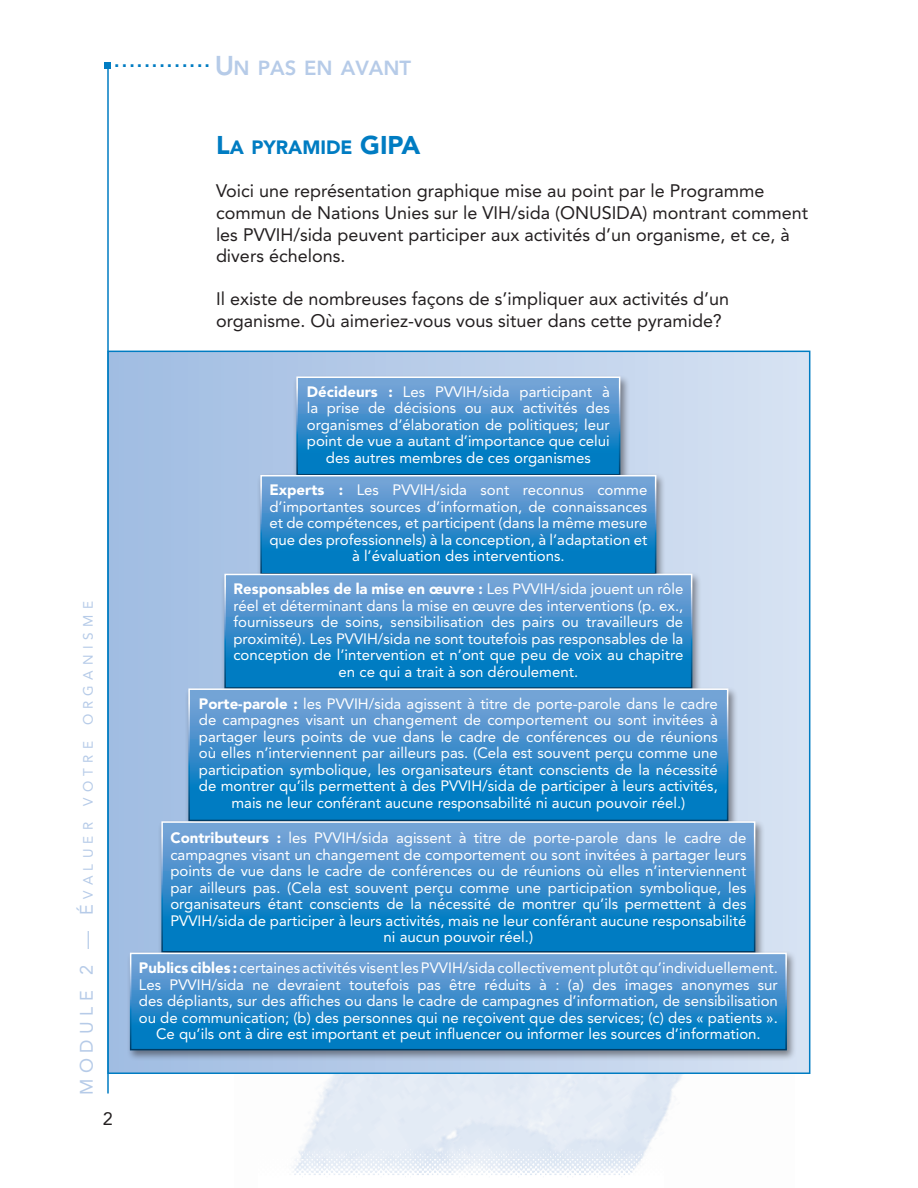
<style>
.page{position:relative;width:918px;height:1188px;background:#fff}
.page>*{position:absolute;margin:0;border:0;box-sizing:border-box;transform-origin:0 0}
.t1{font:700 19.35px "Arial";color:#007cc2}
.t2{font:900 19.2px "Avenir LT Std";color:#007cc2}
.t3{font:18px/21.6px "Avenir LT Std";color:#231f20}
.t4{font:15px/16.5px "Avenir LT Std";color:#fff;text-align:center}
.t5{font:13.5px "Avenir LT Std";letter-spacing:.4em;color:#b6cbe8}
.s1{font-family:"Avenir LT Std";font-weight:800;font-size:27px;color:#b6cbe8}
.s2{font-family:"Avenir LT Std";font-weight:800;font-size:20.25px;color:#b6cbe8}
.s3{font-size:18px}
.s4{font-size:25.5px}
.s5{font-weight:900}
</style>
<div class="page">
<hr style="left:107px;top:68px;width:2px;height:1025px;background:#007cc2">
<div style="left:105px;top:62px;width:6px;height:7px;background:#007cc2"></div>
<img style="left:286px;top:1139px;width:370px;height:39px">
<svg style="left:107px;top:350px;width:704px;height:725px;background:#b5cce9"></svg>
<div style="left:293px;top:374px;width:348px;height:118px;background:#231f20;opacity:.5"></div>
<div style="left:297px;top:377px;width:323px;height:98px;background:linear-gradient(to bottom,#7fa4d7,#0074be)"></div>
<div style="left:296px;top:376px;width:324px;height:99px;border:2px solid #fff"></div>
<div style="left:257px;top:473px;width:421px;height:119px;background:#231f20;opacity:.5"></div>
<div style="left:261px;top:476px;width:395px;height:98px;background:linear-gradient(to bottom,#7ea4d7,#0074be)"></div>
<div style="left:260px;top:475px;width:396px;height:99px;border:2px solid #fff"></div>
<div style="left:221px;top:571px;width:493px;height:135px;background:#231f20;opacity:.5"></div>
<div style="left:225px;top:574px;width:467px;height:114px;background:linear-gradient(to bottom,#7fa4d7,#0074be)"></div>
<div style="left:224px;top:574px;width:468px;height:115px;border:2px solid #fff"></div>
<div style="left:185px;top:686px;width:564px;height:152px;background:#231f20;opacity:.5"></div>
<svg style="left:191px;top:691px;width:534px;height:127px;background:#348bca"></svg>
<div style="left:188px;top:688px;width:540px;height:133px;border:2px solid #fff"></div>
<div style="left:158px;top:819px;width:618px;height:151px;background:#231f20;opacity:.5"></div>
<div style="left:162px;top:822px;width:593px;height:130px;background:linear-gradient(to bottom,#7ea4d7,#0074be)"></div>
<div style="left:161px;top:821px;width:594px;height:131px;border:2px solid #fff"></div>
<div style="left:126px;top:950px;width:683px;height:117px;background:#231f20;opacity:.5"></div>
<div style="left:131px;top:953px;width:655px;height:97px;background:linear-gradient(to bottom,#80a4d7,#0073be)"></div>
<div style="left:130px;top:953px;width:657px;height:97px;border:2px solid #fff"></div>
<p class="t1" style="left:114px;top:49px;width:298px">.............<span class="s1">U</span><span class="s2">N PAS EN AVANT</span></p>
<p class="t5" style="left:80px;top:1095px;width:495px;rotate:-90deg"><span class="s3">MODULE 2 —</span> <span class="s3">É</span>VALUER VOTRE ORGANISME</p>
<p class="t3" style="left:103px;top:1108px;width:12px">2</p>
<p class="t2" style="left:216px;top:136px;width:206px"><span class="s4">L</span>A PYRAMIDE <span class="s4">GIPA</span></p>
<p class="t3" style="left:216px;top:181px;width:594px">Voici une représentation graphique mise au point par le Programme commun de Nations Unies sur le VIH/sida (ONUSIDA) montrant comment les PVVIH/sida peuvent participer aux activités d’un organisme, et ce, à divers échelons.</p>
<p class="t3" style="left:216px;top:289px;width:515px">Il existe de nombreuses façons de s’impliquer aux activités d’un organisme. Où aimeriez-vous vous situer dans cette pyramide?</p>
<p class="t4" style="left:307px;top:384px;width:305px"><span class="s5">Décideurs :</span> Les PVVIH/sida participant à la prise de décisions ou aux activités des organismes d’élaboration de politiques; leur point de vue a autant d’importance que celui des autres membres de ces organismes</p>
<p class="t4" style="left:269px;top:482px;width:380px"><span class="s5">Experts :</span> Les PVVIH/sida sont reconnus comme d’importantes sources d’information, de connaissances et de compétences, et participent (dans la même mesure que des professionnels) à la conception, à l’adaptation et à l’évaluation des interventions.</p>
<p class="t4" style="left:233px;top:581px;width:452px"><span class="s5">Responsables de la mise en œuvre :</span> Les PVVIH/sida jouent un rôle réel et déterminant dans la mise en œuvre des interventions (p. ex., fournisseurs de soins, sensibilisation des pairs ou travailleurs de proximité). Les PVVIH/sida ne sont toutefois pas responsables de la conception de l’intervention et n’ont que peu de voix au chapitre en ce qui a trait à son déroulement.</p>
<p class="t4" style="left:199px;top:696px;width:521px"><span class="s5">Porte-parole :</span> les PVVIH/sida agissent à titre de porte-parole dans le cadre de campagnes visant un changement de comportement ou sont invitées à partager leurs points de vue dans le cadre de conférences ou de réunions où elles n’interviennent par ailleurs pas. (Cela est souvent perçu comme une participation symbolique, les organisateurs étant conscients de la nécessité de montrer qu’ils permettent à des PVVIH/sida de participer à leurs activités, mais ne leur conférant aucune responsabilité ni aucun pouvoir réel.)</p>
<p class="t4" style="left:170px;top:830px;width:578px"><span class="s5">Contributeurs :</span> les PVVIH/sida agissent à titre de porte-parole dans le cadre de campagnes visant un changement de comportement ou sont invitées à partager leurs points de vue dans le cadre de conférences ou de réunions où elles n’interviennent par ailleurs pas. (Cela est souvent perçu comme une participation symbolique, les organisateurs étant conscients de la nécessité de montrer qu’ils permettent à des PVVIH/sida de participer à leurs activités, mais ne leur conférant aucune responsabilité ni aucun pouvoir réel.)</p>
<p class="t4" style="left:139px;top:960px;width:641px"><span class="s5">Publics cibles :</span> certaines activités visent les PVVIH/sida collectivement plutôt qu’individuellement.<br>Les PVVIH/sida ne devraient toutefois pas être réduits à : (a) des images anonymes sur des dépliants, sur des affiches ou dans le cadre de campagnes d’information, de sensibilisation ou de communication; (b) des personnes qui ne reçoivent que des services; (c) des « patients ».<br>Ce qu’ils ont à dire est important et peut influencer ou informer les sources d’information.</p>
</div>
